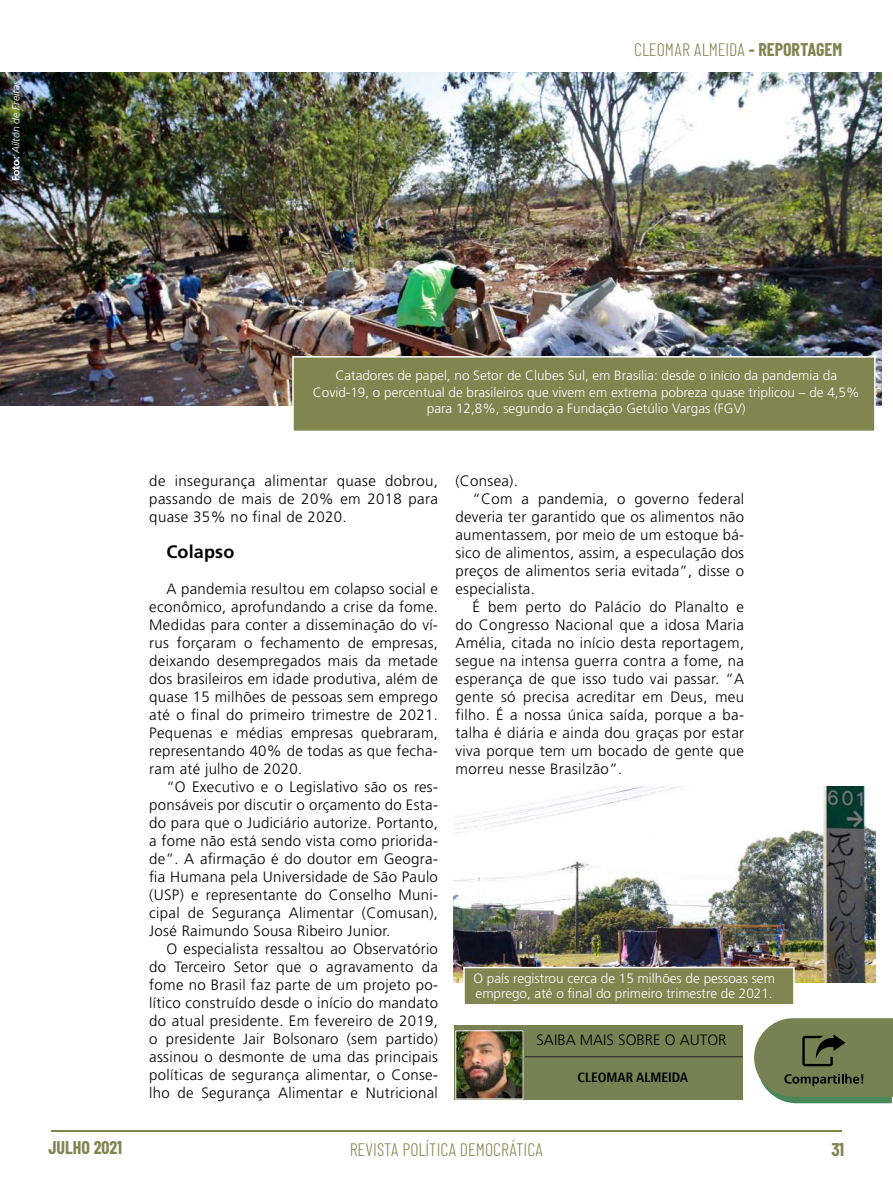
<style>
.page{position:relative;width:893px;height:1191px;background:#fff}
.page>*{position:absolute;margin:0;border:0;box-sizing:border-box;transform-origin:0 0}
.t1{font:300 18px "Barlow Condensed";color:#818550}
.t2{font:700 18px "Barlow Condensed";color:#818550}
.t3{font:700 18px "Frutiger LT Std";letter-spacing:.01em;color:#000}
.t4{font:300 15px/18px "Frutiger LT Std";letter-spacing:.02em;color:#000;text-align:justify}
.t5{font:300 15px "Frutiger LT Std";color:#000}
.t6{font:300 13.5px/16.5px "Frutiger LT Std";color:#fff;text-align:center}
.t7{font:700 condensed 13.5px "Frutiger";color:#000}
.t8{font:italic 300 10.5px "Frutiger LT Std";color:#fff}
.s1{font-weight:700;font-style:normal}
.s2{font-weight:700}
</style>
<div class="page">
<hr style="left:51px;top:1130px;width:790px;height:1px;background:#818550">
<img style="left:0;top:73px;width:881px;height:333px">
<div style="left:293px;top:357px;width:582px;height:74px;background:#818550"></div>
<div style="left:292px;top:356px;width:584px;height:76px;border:2px solid #fff"></div>
<div style="left:454px;top:1024px;width:289px;height:75px;background:#778154"></div>
<hr style="left:525px;top:1056px;width:218px;height:1px;background:#231f20">
<svg style="left:754px;top:1018px;width:139px;height:85px;background:#75815a"></svg>
<img style="left:457px;top:1032px;width:64px;height:65px">
<div style="left:455px;top:1030px;width:68px;height:69px;border:1px solid #fff"></div>
<img style="left:453px;top:786px;width:423px;height:196px">
<div style="left:464px;top:967px;width:330px;height:37px;background:#818550"></div>
<div style="left:463px;top:967px;width:332px;height:38px;border:2px solid #fff"></div>
<p class="t8" style="left:11px;top:181px;width:102px;rotate:-90deg"><span class="s1">Foto:</span> Aílton de Freitas</p>
<p class="t1" style="left:634px;top:44px;width:210px">CLEOMAR ALMEIDA <span class="s2">- REPORTAGEM</span></p>
<p class="t6" style="left:313px;top:367px;width:548px">Catadores de papel, no Setor de Clubes Sul, em Brasília: desde o início da pandemia da<br>Covid-19, o percentual de brasileiros que vivem em extrema pobreza quase triplicou – de 4,5% para 12,8%, segundo a Fundação Getúlio Vargas (FGV)</p>
<p class="t4" style="left:149px;top:472px;width:290px">de insegurança alimentar quase dobrou, passando de mais de 20% em 2018 para quase 35% no final de 2020.</p>
<p class="t3" style="left:166px;top:542px;width:70px">Colapso</p>
<p class="t4" style="left:149px;top:580px;width:290px;text-indent:17px">A pandemia resultou em colapso social e econômico, aprofundando a crise da fome.<br>Medidas para conter a disseminação do ví&shy;rus forçaram o fechamento de empresas, deixando desempregados mais da metade dos brasileiros em idade produtiva, além de quase 15 milhões de pessoas sem emprego até o final do primeiro trimestre de 2021.<br>Pequenas e médias empresas quebraram, representando 40% de todas as que fecha&shy;ram até julho de 2020.</p>
<p class="t4" style="left:149px;top:778px;width:290px;text-indent:17px">“O Executivo e o Legislativo são os res&shy;ponsáveis por discutir o orçamento do Esta&shy;do para que o Judiciário autorize. Portanto, a fome não está sendo vista como priorida&shy;de”. A afirmação é do doutor em Geogra&shy;fia Humana pela Universidade de São Paulo (USP) e representante do Conselho Muni&shy;cipal de Segurança Alimentar (Comusan), José Raimundo Sousa Ribeiro Junior.</p>
<p class="t4" style="left:149px;top:940px;width:290px;text-indent:17px">O especialista ressaltou ao Observatório do Terceiro Setor que o agravamento da fome no Brasil faz parte de um projeto po&shy;lítico construído desde o início do mandato do atual presidente. Em fevereiro de 2019, o presidente Jair Bolsonaro (sem partido) assinou o desmonte de uma das principais políticas de segurança alimentar, o Conse&shy;lho de Segurança Alimentar e Nutricional</p>
<p class="t4" style="left:455px;top:472px;width:64px">(Consea).</p>
<p class="t4" style="left:472px;top:490px;width:273px">“Com a pandemia, o governo federal</p>
<p class="t4" style="left:455px;top:508px;width:290px">deveria ter garantido que os alimentos não</p>
<p class="t4" style="left:455px;top:526px;width:290px">aumentassem, por meio de um estoque bá-</p>
<p class="t4" style="left:455px;top:544px;width:290px">sico de alimentos, assim, a especulação dos</p>
<p class="t4" style="left:455px;top:562px;width:290px">preços de alimentos seria evitada”, disse o</p>
<p class="t4" style="left:455px;top:580px;width:81px">especialista.</p>
<p class="t4" style="left:472px;top:598px;width:273px">É bem perto do Palácio do Planalto e</p>
<p class="t4" style="left:455px;top:616px;width:290px">do Congresso Nacional que a idosa Maria</p>
<p class="t4" style="left:455px;top:634px;width:290px">Amélia, citada no início desta reportagem,</p>
<p class="t4" style="left:455px;top:652px;width:290px">segue na intensa guerra contra a fome, na</p>
<p class="t4" style="left:455px;top:670px;width:290px">esperança de que isso tudo vai passar. “A</p>
<p class="t4" style="left:455px;top:688px;width:290px">gente só precisa acreditar em Deus, meu</p>
<p class="t4" style="left:455px;top:706px;width:290px">filho. É a nossa única saída, porque a ba-</p>
<p class="t4" style="left:455px;top:724px;width:290px">talha é diária e ainda dou graças por estar</p>
<p class="t4" style="left:455px;top:742px;width:290px">viva porque tem um bocado de gente que</p>
<p class="t4" style="left:455px;top:760px;width:168px">morreu nesse Brasilzão”.</p>
<p class="t6" style="left:473px;top:971px;width:303px;line-height:15px;text-align:left">O país registrou cerca de 15 milhões de pessoas sem emprego, até o final do primeiro trimestre de 2021.</p>
<p class="t5" style="left:536px;top:1032px;width:192px">SAIBA MAIS SOBRE O AUTOR</p>
<p class="t7" style="left:578px;top:1069px;width:112px">CLEOMAR ALMEIDA</p>
<p class="t2" style="left:48px;top:1141px;width:75px">JULHO 2021</p>
<p class="t1" style="left:350px;top:1143px;width:195px">REVISTA POLÍTICA DEMOCRÁTICA</p>
<p class="t2" style="left:831px;top:1142px;width:14px">31</p>
</div>
